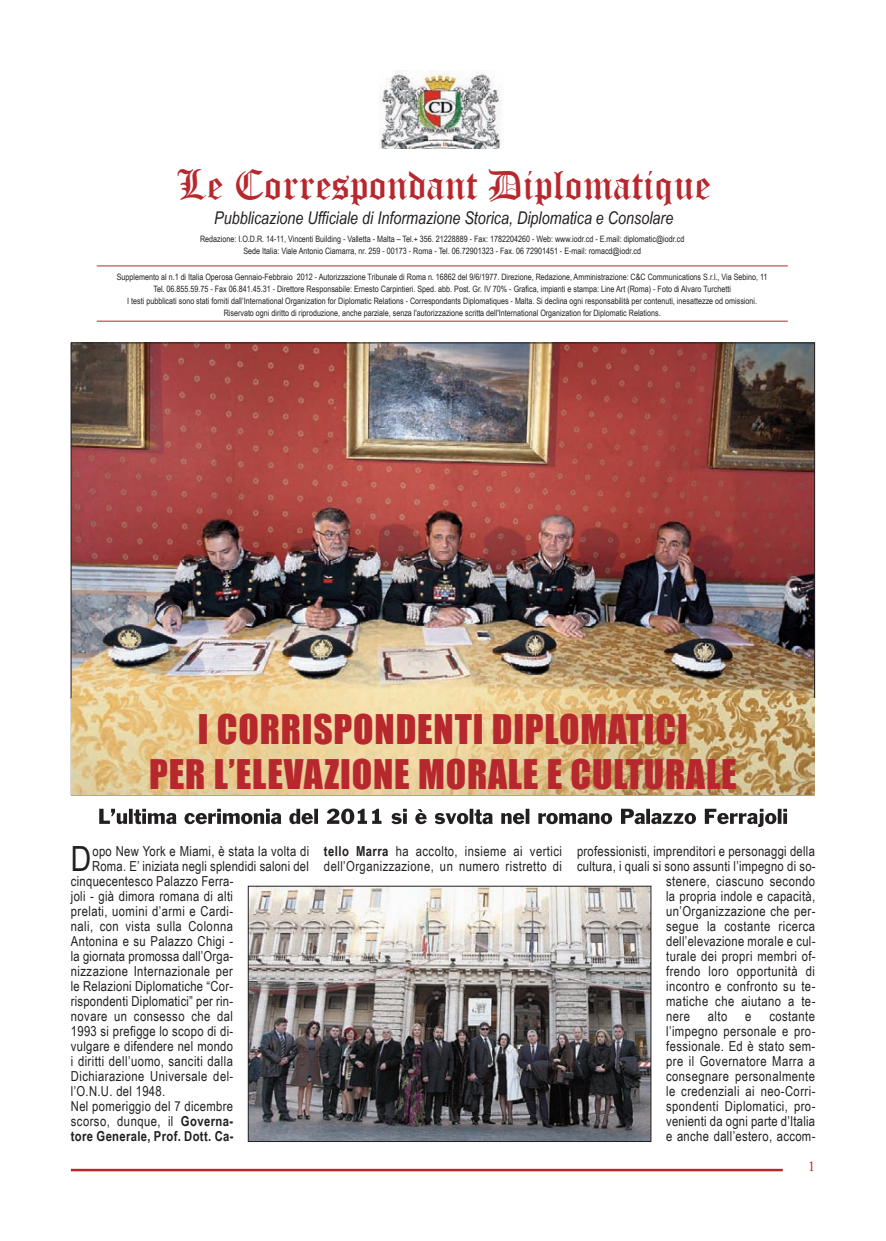
<style>
.page{position:relative;width:886px;height:1241px;background:#fff}
.page>*{position:absolute;margin:0;border:0;box-sizing:border-box;transform-origin:0 0}
.t1{font:41.25px "Old English Text";color:#b7282e}
.t2{font:37.5px/45px "Impact";letter-spacing:.02em;color:#b7282e;text-align:center}
.t3{font:34.75px "Arial Narrow";color:#231f20}
.t4{font:italic 17.5px "Arial Narrow";color:#231f20}
.t5{font:13.75px/15px "Arial Narrow";letter-spacing:.025em;color:#231f20}
.t6{font:700 13.75px "Arial Narrow";letter-spacing:.025em;color:#231f20}
.t7{font:8.75px/11.9px "Arial Narrow";color:#231f20;text-align:center}
.s1{font-weight:700}
</style>
<div class="page">
<hr style="left:97px;top:266px;width:691px;height:1px;background:#b7282e">
<hr style="left:97px;top:321px;width:691px;height:1px;background:#b7282e">
<img style="left:379px;top:71px;width:122px;height:78px">
<hr style="left:71px;top:1168px;width:712px;height:3px;background:#b7282e">
<img style="left:73px;top:344px;width:740px;height:354px">
<img style="left:250px;top:887px;width:399px;height:252px">
<div style="left:248px;top:885px;width:403px;height:256px;border:1px solid #231f20"></div>
<img style="left:70px;top:698px;width:746px;height:130px">
<img style="left:99px;top:808px;width:688px;height:16px">
<img style="left:71px;top:698px;width:743px;height:96px">
<h1 class="t1" style="left:177px;top:164px;width:535px">Le Correspondant Diplomatique</h1>
<p class="t4" style="left:214px;top:207px;width:461px">Pubblicazione Ufficiale di Informazione Storica, Diplomatica e Consolare</p>
<p class="t7" style="left:200px;top:233px;width:486px">Redazione: I.O.D.R. 14-11, Vincenti Building - Valletta - Malta – Tel.+ 356. 21228889 - Fax: 1782204260 - Web: www.iodr.cd - E.mail: diplomatic@iodr.cd<br>Sede Italia: Viale Antonio Ciamarra, nr. 259 - 00173 - Roma - Tel. 06.72901323 - Fax. 06 72901451 - E-mail: romacd@iodr.cd</p>
<p class="t7" style="left:117px;top:271px;width:652px">Supplemento al n.1 di Italia Operosa Gennaio-Febbraio 2012 - Autorizzazione Tribunale di Roma n. 16862 del 9/6/1977. Direzione, Redazione, Amministrazione: C&amp;C Communications S.r.l., Via Sebino, 11<br>Tel. 06.855.59.75 - Fax 06.841.45.31 - Direttore Responsabile: Ernesto Carpintieri. Sped. abb. Post. Gr. IV 70% - Grafica, impianti e stampa: Line Art (Roma) - Foto di Alvaro Turchetti<br>I testi pubblicati sono stati forniti dall’International Organization for Diplomatic Relations - Correspondants Diplomatiques - Malta. Si declina ogni responsabilità per contenuti, inesattezze od omissioni.<br>Riservato ogni diritto di riproduzione, anche parziale, senza l'autorizzazione scritta dell'International Organization for Diplomatic Relations.</p>
<h2 class="t2" style="left:149px;top:706px;width:589px">I CORRISPONDENTI DIPLOMATICI<br>PER L’ELEVAZIONE MORALE E CULTURALE</h2>
<h3 class="t3" style="left:71px;top:838px;width:22px">D</h3>
<p class="t5" style="left:92px;top:843px;width:218px">opo New York e Miami, è stata la volta di</p>
<p class="t5" style="left:92px;top:858px;width:218px">Roma. E’ iniziata negli splendidi saloni del</p>
<p class="t5" style="left:71px;top:873px;width:164px">cinquecentesco Palazzo Ferra-</p>
<p class="t5" style="left:71px;top:888px;width:164px">joli - già dimora romana di alti</p>
<p class="t5" style="left:71px;top:903px;width:164px">prelati, uomini d’armi e Cardi-</p>
<p class="t5" style="left:71px;top:918px;width:164px">nali, con vista sulla Colonna</p>
<p class="t5" style="left:71px;top:933px;width:164px">Antonina e su Palazzo Chigi -</p>
<p class="t5" style="left:71px;top:948px;width:164px">la giornata promossa dall’Orga-</p>
<p class="t5" style="left:71px;top:963px;width:164px">nizzazione Internazionale per</p>
<p class="t5" style="left:71px;top:978px;width:164px">le Relazioni Diplomatiche “Cor-</p>
<p class="t5" style="left:71px;top:993px;width:164px">rispondenti Diplomatici” per rin-</p>
<p class="t5" style="left:71px;top:1008px;width:164px">novare un consesso che dal</p>
<p class="t5" style="left:71px;top:1023px;width:164px">1993 si prefigge lo scopo di di-</p>
<p class="t5" style="left:71px;top:1038px;width:164px">vulgare e difendere nel mondo</p>
<p class="t5" style="left:71px;top:1053px;width:164px">i diritti dell’uomo, sanciti dalla</p>
<p class="t5" style="left:71px;top:1068px;width:164px">Dichiarazione Universale del-</p>
<p class="t5" style="left:71px;top:1083px;width:96px">l’O.N.U. del 1948.</p>
<p class="t5" style="left:71px;top:1098px;width:164px">Nel pomeriggio del 7 dicembre</p>
<p class="t5" style="left:71px;top:1113px;width:164px">scorso, dunque, il <span class="s1">Governa-</span></p>
<p class="t6" style="left:71px;top:1127px;width:164px">tore Generale, Prof. Dott. Ca-</p>
<p class="t5" style="left:324px;top:843px;width:240px"><span class="s1">tello Marra</span> ha accolto, insieme ai vertici dell’Organizzazione, un numero ristretto di</p>
<p class="t5" style="left:577px;top:843px;width:239px">professionisti, imprenditori e personaggi della</p>
<p class="t5" style="left:577px;top:858px;width:240px">cultura, i quali si sono assunti l’impegno di so-</p>
<p class="t5" style="left:666px;top:873px;width:150px">stenere, ciascuno secondo</p>
<p class="t5" style="left:666px;top:888px;width:150px">la propria indole e capacità,</p>
<p class="t5" style="left:666px;top:903px;width:151px">un’Organizzazione che per-</p>
<p class="t5" style="left:666px;top:918px;width:150px">segue la costante ricerca</p>
<p class="t5" style="left:666px;top:933px;width:151px">dell’elevazione morale e cul-</p>
<p class="t5" style="left:666px;top:948px;width:151px">turale dei propri membri of-</p>
<p class="t5" style="left:666px;top:963px;width:150px">frendo loro opportunità di</p>
<p class="t5" style="left:666px;top:978px;width:151px">incontro e confronto su te-</p>
<p class="t5" style="left:666px;top:993px;width:151px">matiche che aiutano a te-</p>
<p class="t5" style="left:666px;top:1008px;width:25px">nere</p>
<p class="t5" style="left:708px;top:1008px;width:21px">alto</p>
<p class="t5" style="left:745px;top:1008px;width:8px">e</p>
<p class="t5" style="left:666px;top:1008px;width:151px;text-align:justify;text-indent:103px">costante l’impegno personale e pro&shy;fessionale. Ed è stato sem&shy;pre il Governatore Marra a consegnare personalmente le credenziali ai neo-Corri&shy;spondenti Diplomatici, pro&shy;venienti da ogni parte d’Italia e anche dall’estero, accom-</p>
</div>
